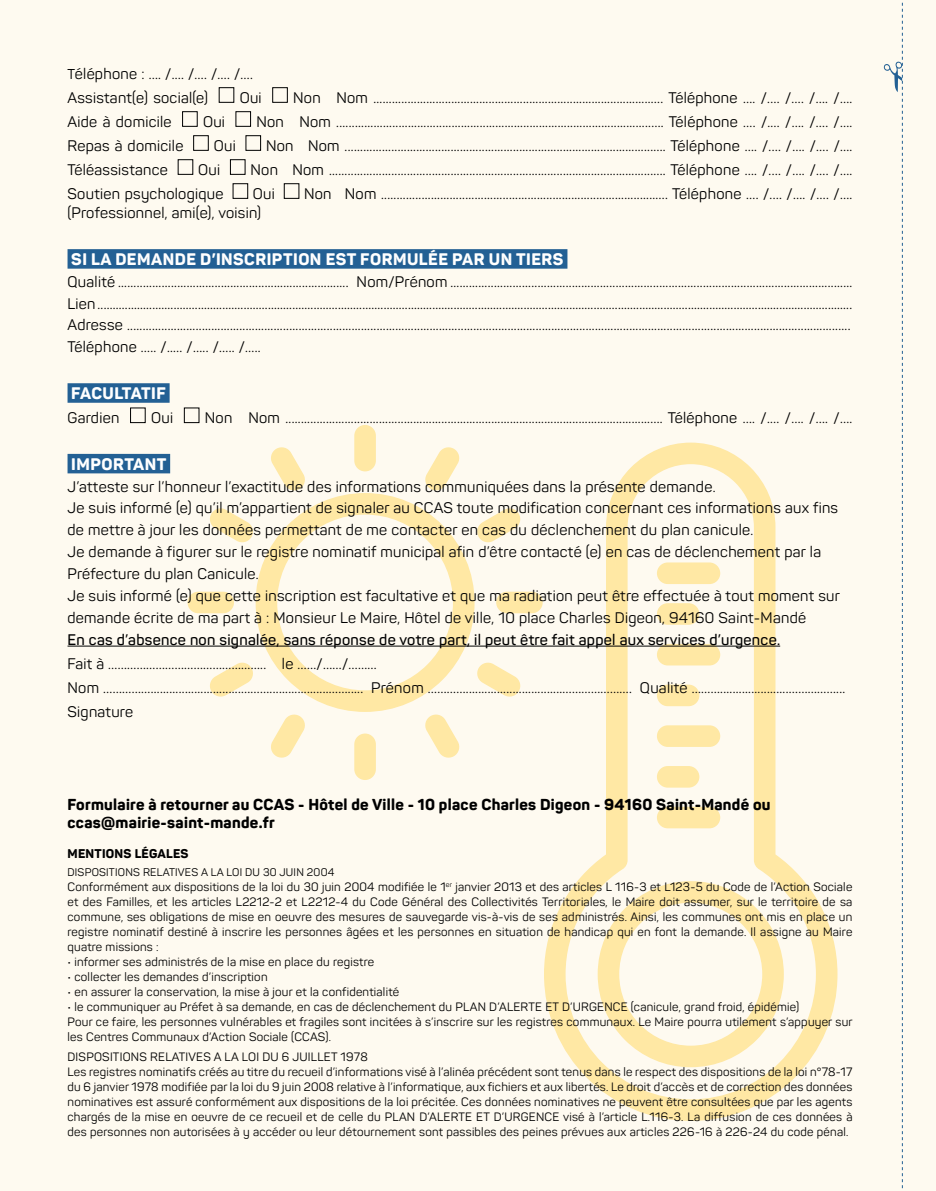
<style>
.page{position:relative;width:936px;height:1191px;background:#fff}
.page>*{position:absolute;margin:0;border:0;box-sizing:border-box;transform-origin:0 0}
.t1{font:800 16.5px "Panton";letter-spacing:.03em;color:#fff}
.t2{font:800 16.5px "Panton";letter-spacing:.01em;color:#fff}
.t3{font:800 15.6px/18.8px "Panton";letter-spacing:.02em;color:#000}
.t4{font:15.15px/21.9px "Panton";letter-spacing:.02em;color:#000}
.t5{font:600 15.15px "Panton";letter-spacing:.02em;color:#000}
.t6{font:800 12.45px "Panton";letter-spacing:.02em;color:#000}
.t7{font:12px/15px "Panton";letter-spacing:.02em;color:#000}
.t8{font:10.95px "Panton";letter-spacing:.02em;color:#000}
.s1{font-size:14.1px}
</style>
<div class="page">
<div style="left:0;top:0;width:935px;height:1191px;background:#fefaf0"></div>
<svg style="left:544px;top:442px;width:293px;height:678px"></svg>
<div style="left:657px;top:562px;width:63px;height:22px;background:#ffe8a4;border-radius:11px"></div>
<div style="left:657px;top:603px;width:42px;height:22px;background:#ffe8a4;border-radius:11px"></div>
<div style="left:657px;top:644px;width:63px;height:21px;background:#ffe8a4;border-radius:11px"></div>
<div style="left:657px;top:684px;width:42px;height:22px;background:#ffe8a4;border-radius:11px"></div>
<div style="left:657px;top:725px;width:63px;height:22px;background:#ffe8a4;border-radius:11px"></div>
<div style="left:657px;top:766px;width:42px;height:21px;background:#ffe8a4;border-radius:11px"></div>
<div style="left:657px;top:806px;width:63px;height:22px;background:#ffe8a4;border-radius:11px"></div>
<svg style="left:255px;top:493px;width:219px;height:219px"></svg>
<div style="left:354px;top:425px;width:22px;height:46px;background:#ffe8a4;border-radius:11px"></div>
<svg style="left:425px;top:447px;width:35px;height:44px"></svg>
<svg style="left:477px;top:508px;width:44px;height:35px"></svg>
<div style="left:496px;top:591px;width:46px;height:22px;background:#ffe8a4;border-radius:11px"></div>
<svg style="left:477px;top:662px;width:44px;height:35px"></svg>
<svg style="left:425px;top:714px;width:35px;height:44px"></svg>
<div style="left:354px;top:733px;width:22px;height:47px;background:#ffe8a4;border-radius:11px"></div>
<svg style="left:210px;top:508px;width:43px;height:35px"></svg>
<svg style="left:271px;top:447px;width:34px;height:44px"></svg>
<svg style="left:271px;top:714px;width:34px;height:44px"></svg>
<div style="left:187px;top:591px;width:47px;height:22px;background:#ffe8a4;border-radius:11px"></div>
<svg style="left:210px;top:662px;width:43px;height:35px"></svg>
<div style="left:68px;top:249px;width:499px;height:20px;background:#236094"></div>
<div style="left:68px;top:383px;width:102px;height:20px;background:#236094"></div>
<div style="left:68px;top:454px;width:102px;height:19px;background:#236094"></div>
<hr style="left:68px;top:645px;width:712px;height:1px;background:#000">
<div style="left:219px;top:87px;width:15px;height:16px;border:1px solid #000"></div>
<div style="left:272px;top:87px;width:16px;height:16px;border:1px solid #000"></div>
<div style="left:182px;top:111px;width:16px;height:16px;border:1px solid #000"></div>
<div style="left:235px;top:111px;width:16px;height:16px;border:1px solid #000"></div>
<div style="left:193px;top:135px;width:16px;height:16px;border:1px solid #000"></div>
<div style="left:245px;top:135px;width:16px;height:16px;border:1px solid #000"></div>
<div style="left:178px;top:159px;width:15px;height:16px;border:1px solid #000"></div>
<div style="left:230px;top:159px;width:15px;height:16px;border:1px solid #000"></div>
<div style="left:233px;top:183px;width:15px;height:16px;border:1px solid #000"></div>
<div style="left:284px;top:183px;width:15px;height:16px;border:1px solid #000"></div>
<div style="left:130px;top:407px;width:16px;height:16px;border:1px solid #000"></div>
<div style="left:184px;top:407px;width:15px;height:16px;border:1px solid #000"></div>
<svg style="left:883px;top:3px;width:19px;height:1185px"></svg>
<p class="t4" style="left:68px;top:61px;width:187px;line-height:24px"><span class="s1">T</span>éléphone : …. /.… /…. /…. /….<br>Assistant(e) social(e)</p>
<p class="t4" style="left:240px;top:86px;width:23px">Oui</p>
<p class="t4" style="left:293px;top:86px;width:560px">Non Nom .........................................................................................…. Téléphone …. /.… /…. /…. /….</p>
<p class="t4" style="left:68px;top:110px;width:106px">Aide à domicile</p>
<p class="t4" style="left:203px;top:110px;width:23px">Oui</p>
<p class="t4" style="left:256px;top:110px;width:597px">Non Nom .....................................................................................................…. Téléphone …. /.… /…. /…. /….</p>
<p class="t4" style="left:68px;top:134px;width:117px">Repas à domicile</p>
<p class="t4" style="left:214px;top:134px;width:23px">Oui</p>
<p class="t4" style="left:266px;top:134px;width:588px">Non Nom ...................................................................................................…. Téléphone …. /.… /…. /…. /….</p>
<p class="t4" style="left:67px;top:158px;width:102px">Téléassistance</p>
<p class="t4" style="left:198px;top:158px;width:23px">Oui</p>
<p class="t4" style="left:250px;top:158px;width:603px">Non Nom ........................................................................................................…. Téléphone …. /.… /…. /…. /….</p>
<p class="t4" style="left:68px;top:182px;width:157px">Soutien psychologique</p>
<p class="t4" style="left:253px;top:182px;width:23px">Oui</p>
<p class="t4" style="left:304px;top:182px;width:550px">Non Nom ........................................................................................…. Téléphone …. /.… /…. /…. /….</p>
<p class="t4" style="left:67px;top:202px;width:195px">(Professionnel, ami(e), voisin)</p>
<p class="t1" style="left:71px;top:249px;width:493px">SI LA DEMANDE D’INSCRIPTION EST FORMULÉE PAR UN TIERS</p>
<p class="t4" style="left:68px;top:270px;width:786px">Qualité .......................................................................... Nom/Prénom .................................................................................................................................<br>Lien ........................................................................................................................................................................................................................................................<br>Adresse ........................................................................................................................................................................................................................................<br>Téléphone ….. /..… /….. /….. /…..</p>
<p class="t2" style="left:71px;top:383px;width:96px">FACULTATIF</p>
<p class="t4" style="left:68px;top:407px;width:53px">Gardien</p>
<p class="t4" style="left:151px;top:407px;width:23px">Oui</p>
<p class="t4" style="left:205px;top:407px;width:649px">Non Nom .....................................................................................................................…. Téléphone …. /.… /…. /…. /….</p>
<p class="t1" style="left:71px;top:453px;width:97px">IMPORTANT</p>
<p class="t4" style="left:68px;top:475px;width:773px">J’atteste sur l’honneur l’exactitude des informations communiquées dans la présente demande.<br>Je suis informé (e) qu’il m’appartient de signaler au CCAS toute modification concernant ces informations aux fins de mettre à jour les données permettant de me contacter en cas du déclenchement du plan canicule.<br>Je demande à figurer sur le registre nominatif municipal afin d’être contacté (e) en cas de déclenchement par la Préfecture du plan Canicule.<br>Je suis informé (e) que cette inscription est facultative et que ma radiation peut être effectuée à tout moment sur demande écrite de ma part à : Monsieur Le Maire, Hôtel de ville, 10 place Charles Digeon, 94160 Saint-Mandé</p>
<p class="t5" style="left:68px;top:630px;width:714px">En cas d’absence non signalée, sans réponse de votre part, il peut être fait appel aux services d’urgence.</p>
<p class="t4" style="left:68px;top:651px;width:779px;line-height:24px">Fait à ………………………………………….. le ……/……/………<br>Nom …………….............................………...................……..... Prénom …………...............................…………………. Qualité ………......................……………...<br>Signature</p>
<p class="t3" style="left:68px;top:794px;width:704px">Formulaire à retourner au CCAS - Hôtel de Ville - 10 place Charles Digeon - 94160 Saint-Mandé ou ccas@mairie-saint-mande.fr</p>
<p class="t6" style="left:68px;top:845px;width:123px">MENTIONS LÉGALES</p>
<p class="t8" style="left:68px;top:865px;width:268px">DISPOSITIONS RELATIVES A LA LOI DU 30 JUIN 2004</p>
<p class="t7" style="left:67px;top:879px;width:786px;text-align:justify">Conformément aux dispositions de la loi du 30 juin 2004 modifiée le 1<sup>er</sup> janvier 2013 et des articles L 116-3 et L123-5 du Code de l’Action Sociale et des Familles, et les articles L2212-2 et L2212-4 du Code Général des Collectivités Territoriales, le Maire doit assumer, sur le territoire de sa commune, ses obligations de mise en oeuvre des mesures de sauvegarde vis-à-vis de ses administrés. Ainsi, les communes ont mis en place un registre nominatif destiné à inscrire les personnes âgées et les personnes en situation de handicap qui en font la demande. Il assigne au Maire quatre missions :</p>
<p class="t7" style="left:67px;top:954px;width:308px">• informer ses administrés de la mise en place du registre</p>
<p class="t7" style="left:67px;top:969px;width:201px">• collecter les demandes d’inscription</p>
<p class="t7" style="left:67px;top:984px;width:333px">• en assurer la conservation, la mise à jour et la confidentialité</p>
<p class="t7" style="left:67px;top:999px;width:786px">• le communiquer au Préfet à sa demande, en cas de déclenchement du PLAN D’ALERTE ET D’URGENCE (canicule, grand froid, épidémie)<br>Pour ce faire, les personnes vulnérables et fragiles sont incitées à s’inscrire sur les registres communaux. Le Maire pourra utilement s’appuyer sur les Centres Communaux d’Action Sociale (CCAS).</p>
<p class="t7" style="left:67px;top:1048px;width:786px">DISPOSITIONS RELATIVES A LA LOI DU 6 JUILLET 1978<br>Les registres nominatifs créés au titre du recueil d’informations visé à l’alinéa précédent sont tenus dans le respect des dispositions de la loi n°78-17 du 6 janvier 1978 modifiée par la loi du 9 juin 2008 relative à l’informatique, aux fichiers et aux libertés. Le droit d’accès et de correction des données nominatives est assuré conformément aux dispositions de la loi précitée. Ces données nominatives ne peuvent être consultées que par les agents chargés de la mise en oeuvre de ce recueil et de celle du PLAN D’ALERTE ET D’URGENCE visé à l’article L.116-3. La diffusion de ces données à des personnes non autorisées à y accéder ou leur détournement sont passibles des peines prévues aux articles 226-16 à 226-24 du code pénal.</p>
</div>
